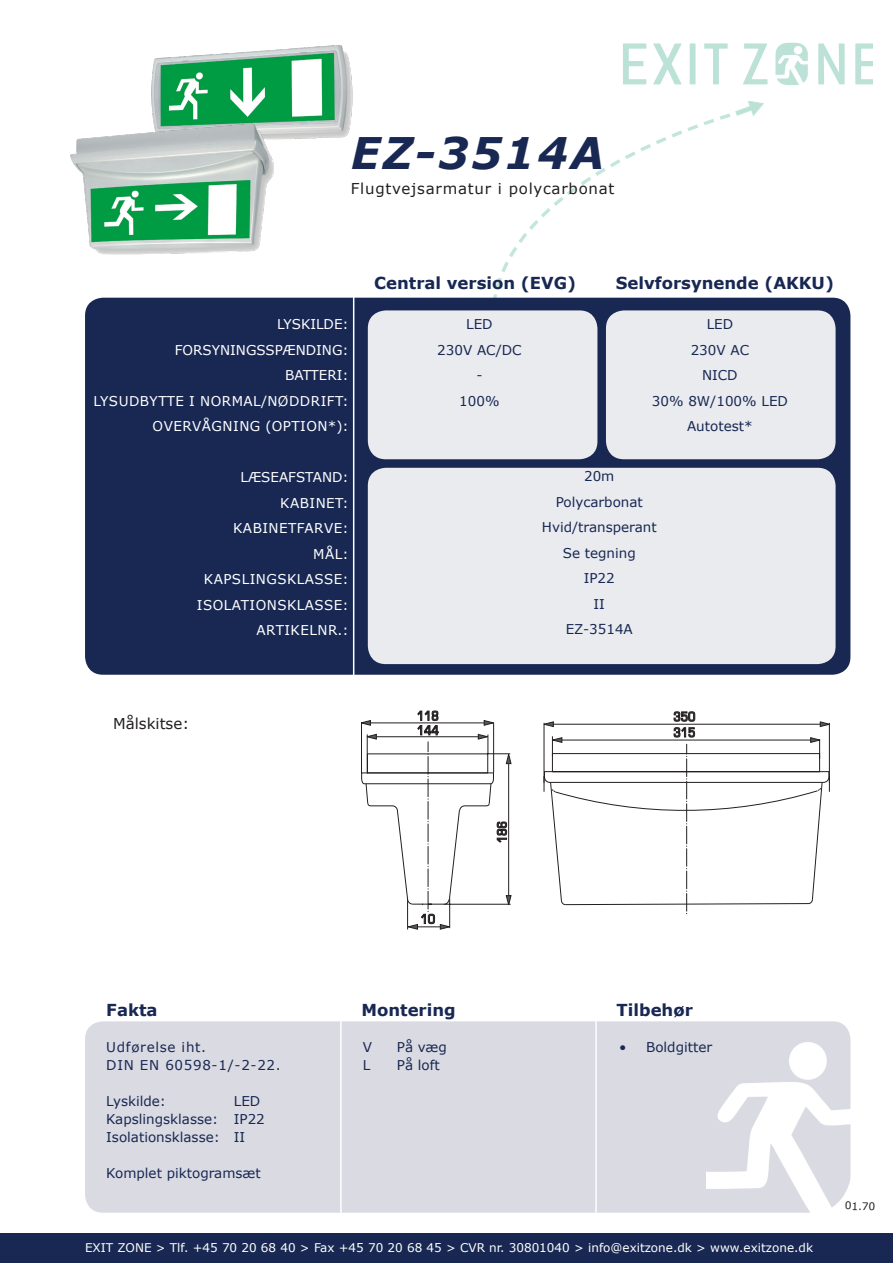
<style>
.page{position:relative;width:893px;height:1263px;background:#fff}
.page>*{position:absolute;margin:0;border:0;box-sizing:border-box;transform-origin:0 0}
.t1{font:italic 700 43.5px "Verdana";letter-spacing:.05em;color:#182853}
.t2{font:700 16.5px "Verdana";color:#182853}
.t3{font:15px "Verdana";letter-spacing:.05em;color:#231f20}
.t4{font:15px "Verdana";color:#231f20}
.t5{font:13.5px "Verdana";color:#182853}
.t6{font:13.5px "Verdana";letter-spacing:.035em;color:#fff}
.t7{font:13.5px "Verdana";color:#fff}
.t8{font:13.5px/18px "Verdana";letter-spacing:.05em;color:#182853}
.t9{font:12px "Verdana";color:#fff}
.t10{font:10.5px "Verdana";color:#231f20}
</style>
<div class="page">
<div style="left:0;top:1233px;width:893px;height:30px;background:#182853"></div>
<svg style="left:623px;top:43px;width:23px;height:41px"></svg>
<svg style="left:653px;top:43px;width:28px;height:41px"></svg>
<div style="left:690px;top:43px;width:5px;height:41px;background:#bce1d6"></div>
<svg style="left:704px;top:43px;width:24px;height:41px"></svg>
<svg style="left:743px;top:43px;width:24px;height:41px"></svg>
<svg style="left:818px;top:43px;width:27px;height:41px"></svg>
<svg style="left:855px;top:43px;width:17px;height:41px"></svg>
<svg style="left:775px;top:43px;width:33px;height:42px"></svg>
<svg style="left:491px;top:113px;width:356px;height:192px"></svg>
<svg style="left:734px;top:101px;width:31px;height:16px"></svg>
<div style="left:85px;top:298px;width:765px;height:377px;background:#182853;border-radius:18px"></div>
<div style="left:368px;top:468px;width:468px;height:196px;background:#eaebef;border-radius:18px"></div>
<div style="left:368px;top:310px;width:229px;height:149px;background:#eaebef;border-radius:18px"></div>
<div style="left:606px;top:310px;width:230px;height:149px;background:#eaebef;border-radius:18px"></div>
<hr style="left:353px;top:272px;width:1px;height:435px;background:#fff">
<div style="left:85px;top:1021px;width:765px;height:192px;background:#dadae2;border-radius:18px"></div>
<img style="left:707px;top:1026px;width:144px;height:187px">
<hr style="left:340px;top:999px;width:2px;height:221px;background:#fff">
<hr style="left:595px;top:1000px;width:2px;height:221px;background:#fff">
<img style="left:151px;top:45px;width:202px;height:95px">
<img style="left:70px;top:121px;width:213px;height:134px">
<svg style="left:361px;top:710px;width:151px;height:220px"></svg>
<svg style="left:543px;top:711px;width:287px;height:203px"></svg>
<p class="t1" style="left:351px;top:123px;width:255px">EZ-3514A</p>
<p class="t3" style="left:351px;top:179px;width:265px">Flugtvejsarmatur i polycarbonat</p>
<p class="t7" style="left:277px;top:315px;width:73px">LYSKILDE:</p>
<p class="t7" style="left:175px;top:341px;width:175px">FORSYNINGSSPÆNDING:</p>
<p class="t7" style="left:285px;top:366px;width:65px">BATTERI:</p>
<p class="t6" style="left:93px;top:392px;width:257px">LYSUDBYTTE I NORMAL/NØDDRIFT:</p>
<p class="t6" style="left:153px;top:417px;width:198px">OVERVÅGNING (OPTION*):</p>
<p class="t7" style="left:240px;top:468px;width:110px">LÆSEAFSTAND:</p>
<p class="t6" style="left:280px;top:494px;width:70px">KABINET:</p>
<p class="t6" style="left:233px;top:519px;width:117px">KABINETFARVE:</p>
<p class="t6" style="left:313px;top:545px;width:37px">MÅL:</p>
<p class="t6" style="left:204px;top:570px;width:146px">KAPSLINGSKLASSE:</p>
<p class="t6" style="left:197px;top:596px;width:153px">ISOLATIONSKLASSE:</p>
<p class="t6" style="left:256px;top:621px;width:94px">ARTIKELNR.:</p>
<p class="t2" style="left:374px;top:271px;width:203px">Central version (EVG)</p>
<p class="t2" style="left:616px;top:271px;width:220px">Selvforsynende (AKKU)</p>
<p class="t5" style="left:466px;top:315px;width:28px">LED</p>
<p class="t5" style="left:437px;top:341px;width:86px">230V AC/DC</p>
<p class="t5" style="left:476px;top:366px;width:8px">-</p>
<p class="t5" style="left:459px;top:392px;width:42px">100%</p>
<p class="t5" style="left:707px;top:315px;width:28px">LED</p>
<p class="t5" style="left:691px;top:341px;width:60px">230V AC</p>
<p class="t5" style="left:702px;top:366px;width:37px">NICD</p>
<p class="t5" style="left:652px;top:392px;width:138px">30% 8W/100% LED</p>
<p class="t5" style="left:687px;top:417px;width:67px">Autotest*</p>
<p class="t5" style="left:584px;top:467px;width:32px">20m</p>
<p class="t5" style="left:556px;top:493px;width:89px">Polycarbonat</p>
<p class="t5" style="left:542px;top:518px;width:116px">Hvid/transperant</p>
<p class="t5" style="left:563px;top:544px;width:75px">Se tegning</p>
<p class="t5" style="left:584px;top:569px;width:32px">IP22</p>
<p class="t5" style="left:594px;top:595px;width:13px">II</p>
<p class="t5" style="left:566px;top:620px;width:69px">EZ-3514A</p>
<p class="t4" style="left:113px;top:713px;width:78px">Målskitse:</p>
<p class="t2" style="left:106px;top:998px;width:53px">Fakta</p>
<p class="t2" style="left:361px;top:998px;width:96px">Montering</p>
<p class="t2" style="left:617px;top:998px;width:78px">Tilbehør</p>
<p class="t8" style="left:106px;top:1038px;width:176px">Udførelse iht.<br>DIN EN 60598-1/-2-22.</p>
<p class="t5" style="left:106px;top:1092px;width:61px">Lyskilde:</p>
<p class="t5" style="left:234px;top:1092px;width:28px">LED</p>
<p class="t5" style="left:106px;top:1110px;width:160px">Kapslingsklasse: IP22</p>
<p class="t5" style="left:106px;top:1128px;width:140px">Isolationsklasse: II</p>
<p class="t5" style="left:106px;top:1164px;width:156px">Komplet piktogramsæt</p>
<p class="t5" style="left:363px;top:1038px;width:11px">V</p>
<p class="t5" style="left:397px;top:1038px;width:52px">På væg</p>
<p class="t5" style="left:363px;top:1056px;width:9px">L</p>
<p class="t5" style="left:397px;top:1056px;width:44px">På loft</p>
<p class="t5" style="left:619px;top:1038px;width:95px">• Boldgitter</p>
<p class="t9" style="left:85px;top:1240px;width:730px">EXIT ZONE &gt; Tlf. +45 70 20 68 40 &gt; Fax +45 70 20 68 45 &gt; CVR nr. 30801040 &gt; info@exitzone.dk &gt; www.exitzone.dk</p>
<p class="t10" style="left:845px;top:1198px;width:32px;rotate:2deg">01.70</p>
</div>
